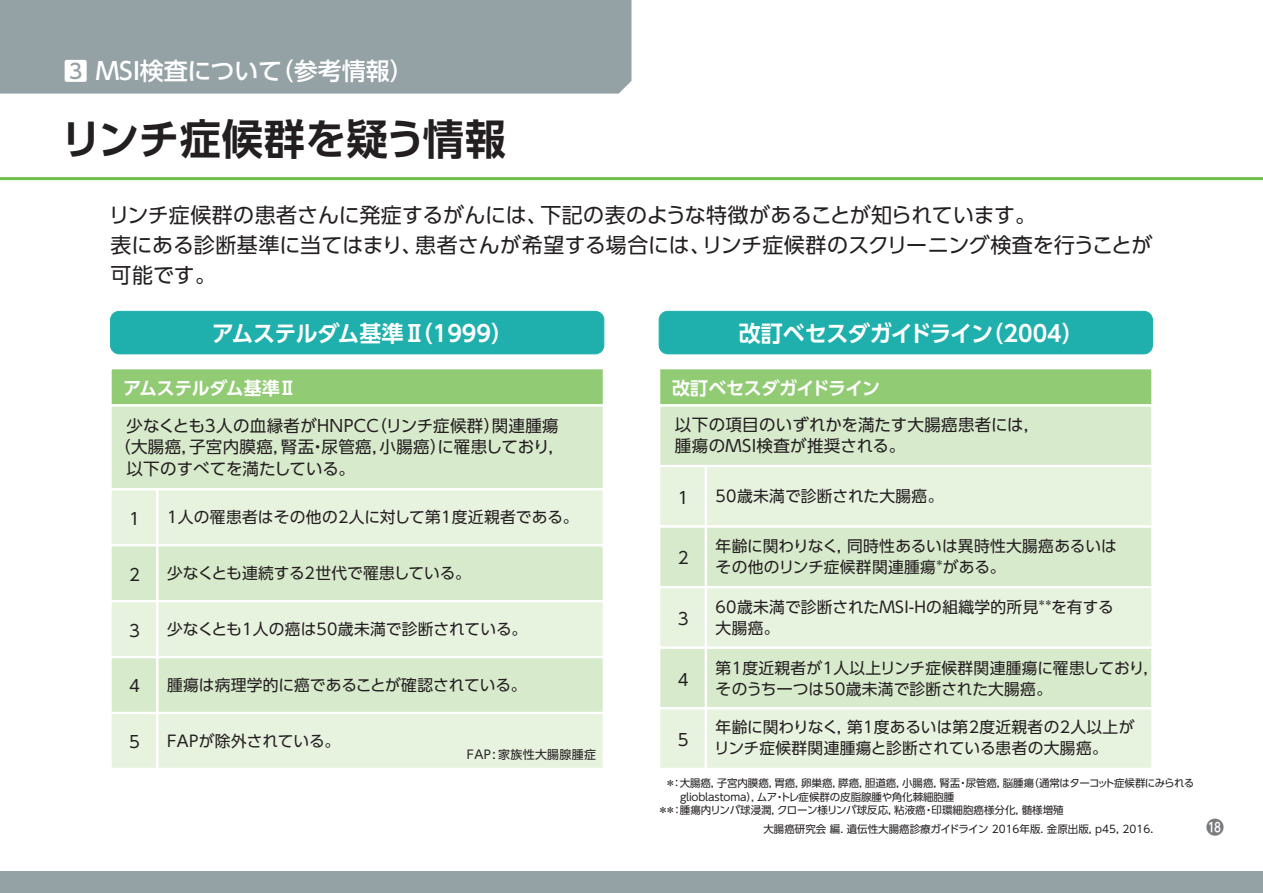
<style>
.page{position:relative;width:1263px;height:893px;background:#fff}
.page>*{position:absolute;margin:0;border:0;box-sizing:border-box;transform-origin:0 0}
.t1{font:700 42px "UD Shin Go Pr 6 De";letter-spacing:.005em;color:#231f20}
.t2{font:500 24px "UD Shin Go Pr 6";color:#fff}
.t3{font:700 22.5px "UD Shin Go Pr 6 De";letter-spacing:-.015em;color:#fff}
.t4{font:21px/30px "UD Shin Go Pr 6";letter-spacing:-.005em;color:#231f20}
.t5{font:700 18px "UD Shin Go Pr 6 De";letter-spacing:-.025em;color:#fff}
.t6{font:16.5px/21.3px "UD Shin Go Pr 6";letter-spacing:.02em;color:#231f20}
.t7{font:15.75px/21.3px "UD Shin Go Pr 6";letter-spacing:.015em;color:#231f20}
.t8{font:12px "UD Shin Go Pr 6";letter-spacing:.02em;color:#231f20}
.t9{font:10.5px "UD Shin Go Pr 6";letter-spacing:-.005em;color:#231f20}
</style>
<div class="page">
<div style="left:0;top:872px;width:1263px;height:21px;background:#94a1a5"></div>
<div style="left:0;top:0;width:631px;height:94px;background:#94a1a5"></div>
<hr style="left:0;top:177px;width:1263px;height:3px;background:#6dbe4b">
<div style="left:659px;top:368px;width:493px;height:37px;background:#91cb73"></div>
<div style="left:658px;top:367px;width:495px;height:40px;border:2px solid #fff"></div>
<div style="left:659px;top:405px;width:493px;height:61px;background:#d8eacc"></div>
<div style="left:658px;top:404px;width:495px;height:63px;border:2px solid #fff"></div>
<div style="left:659px;top:466px;width:47px;height:61px;background:#e7f2df"></div>
<div style="left:658px;top:465px;width:49px;height:63px;border:2px solid #fff"></div>
<div style="left:706px;top:466px;width:446px;height:61px;background:#e7f2df"></div>
<div style="left:705px;top:465px;width:448px;height:63px;border:2px solid #fff"></div>
<div style="left:659px;top:311px;width:493px;height:43px;background:#1fb0ae;border-radius:9px"></div>
<div style="left:659px;top:311px;width:494px;height:43px;border:1px solid #1fb0ae;border-radius:9px"></div>
<div style="left:111px;top:311px;width:493px;height:43px;background:#1fb0ae;border-radius:9px"></div>
<div style="left:110px;top:311px;width:494px;height:43px;border:1px solid #1fb0ae;border-radius:9px"></div>
<div style="left:659px;top:527px;width:47px;height:60px;background:#d8eacc"></div>
<div style="left:658px;top:525px;width:49px;height:63px;border:2px solid #fff"></div>
<div style="left:706px;top:527px;width:446px;height:60px;background:#d8eacc"></div>
<div style="left:705px;top:525px;width:448px;height:63px;border:2px solid #fff"></div>
<div style="left:659px;top:587px;width:47px;height:61px;background:#e7f2df"></div>
<div style="left:658px;top:586px;width:49px;height:63px;border:2px solid #fff"></div>
<div style="left:706px;top:587px;width:446px;height:61px;background:#e7f2df"></div>
<div style="left:705px;top:586px;width:448px;height:63px;border:2px solid #fff"></div>
<div style="left:659px;top:648px;width:47px;height:60px;background:#d8eacc"></div>
<div style="left:658px;top:647px;width:49px;height:62px;border:2px solid #fff"></div>
<div style="left:706px;top:648px;width:446px;height:60px;background:#d8eacc"></div>
<div style="left:705px;top:647px;width:448px;height:62px;border:2px solid #fff"></div>
<div style="left:659px;top:708px;width:47px;height:61px;background:#e7f2df"></div>
<div style="left:658px;top:707px;width:49px;height:63px;border:2px solid #fff"></div>
<div style="left:706px;top:708px;width:446px;height:61px;background:#e7f2df"></div>
<div style="left:705px;top:707px;width:448px;height:63px;border:2px solid #fff"></div>
<div style="left:111px;top:368px;width:493px;height:37px;background:#91cb73"></div>
<div style="left:109px;top:367px;width:496px;height:40px;border:2px solid #fff"></div>
<div style="left:111px;top:405px;width:493px;height:84px;background:#d8eacc"></div>
<div style="left:109px;top:404px;width:496px;height:86px;border:2px solid #fff"></div>
<div style="left:111px;top:489px;width:46px;height:56px;background:#e7f2df"></div>
<div style="left:109px;top:488px;width:49px;height:58px;border:2px solid #fff"></div>
<div style="left:157px;top:489px;width:447px;height:56px;background:#e7f2df"></div>
<div style="left:156px;top:488px;width:449px;height:58px;border:2px solid #fff"></div>
<div style="left:111px;top:545px;width:46px;height:56px;background:#d8eacc"></div>
<div style="left:109px;top:544px;width:49px;height:58px;border:2px solid #fff"></div>
<div style="left:157px;top:545px;width:447px;height:56px;background:#d8eacc"></div>
<div style="left:156px;top:544px;width:449px;height:58px;border:2px solid #fff"></div>
<div style="left:111px;top:601px;width:46px;height:56px;background:#e7f2df"></div>
<div style="left:109px;top:600px;width:49px;height:58px;border:2px solid #fff"></div>
<div style="left:157px;top:601px;width:447px;height:56px;background:#e7f2df"></div>
<div style="left:156px;top:600px;width:449px;height:58px;border:2px solid #fff"></div>
<div style="left:111px;top:657px;width:46px;height:56px;background:#d8eacc"></div>
<div style="left:109px;top:656px;width:49px;height:58px;border:2px solid #fff"></div>
<div style="left:157px;top:657px;width:447px;height:56px;background:#d8eacc"></div>
<div style="left:156px;top:656px;width:449px;height:58px;border:2px solid #fff"></div>
<div style="left:111px;top:713px;width:46px;height:56px;background:#e7f2df"></div>
<div style="left:109px;top:712px;width:49px;height:58px;border:2px solid #fff"></div>
<div style="left:157px;top:713px;width:447px;height:56px;background:#e7f2df"></div>
<div style="left:156px;top:712px;width:449px;height:58px;border:2px solid #fff"></div>
<h2 class="t2" style="left:64px;top:52px;width:352px">3 MSI検査について（参考情報）</h2>
<h1 class="t1" style="left:61px;top:105px;width:447px">リンチ症候群を疑う情報</h1>
<h3 class="t4" style="left:109px;top:199px;width:1045px">リンチ症候群の患者さんに発症するがんには、下記の表のような特徴があることが知られています。<br>表にある診断基準に当てはまり、患者さんが希望する場合には、リンチ症候群のスクリーニング検査を行うことが可能です。</h3>
<h3 class="t3" style="left:212px;top:315px;width:302px">アムステルダム基準Ⅱ（1999）</h3>
<h3 class="t3" style="left:739px;top:315px;width:347px">改訂ベセスダガイドライン（2004）</h3>
<p class="t5" style="left:124px;top:373px;width:174px">アムステルダム基準Ⅱ</p>
<p class="t6" style="left:126px;top:415px;width:434px">少なくとも3人の血縁者がHNPCC（リンチ症候群）関連腫瘍</p>
<p class="t6" style="left:114px;top:436px;width:452px">（大腸癌，子宮内膜癌，腎盂・尿管癌，小腸癌）に罹患しており，</p>
<p class="t6" style="left:126px;top:457px;width:230px">以下のすべてを満たしている。</p>
<p class="t6" style="left:129px;top:507px;width:12px">1</p>
<p class="t7" style="left:167px;top:506px;width:413px">1人の罹患者はその他の2人に対して第1度近親者である。</p>
<p class="t6" style="left:129px;top:563px;width:12px">2</p>
<p class="t7" style="left:167px;top:562px;width:305px">少なくとも連続する2世代で罹患している。</p>
<p class="t6" style="left:129px;top:619px;width:12px">3</p>
<p class="t7" style="left:167px;top:618px;width:362px">少なくとも1人の癌は50歳未満で診断されている。</p>
<p class="t6" style="left:129px;top:675px;width:12px">4</p>
<p class="t7" style="left:167px;top:674px;width:361px">腫瘍は病理学的に癌であることが確認されている。</p>
<p class="t6" style="left:129px;top:731px;width:12px">5</p>
<p class="t7" style="left:167px;top:730px;width:175px">FAPが除外されている。</p>
<p class="t8" style="left:467px;top:745px;width:131px">FAP: 家族性大腸腺腫症</p>
<p class="t5" style="left:672px;top:373px;width:209px">改訂ベセスダガイドライン</p>
<p class="t6" style="left:675px;top:413px;width:367px">以下の項目のいずれかを満たす大腸癌患者には，腫瘍のMSI検査が推奨される。</p>
<p class="t6" style="left:678px;top:486px;width:12px">1</p>
<p class="t6" style="left:678px;top:547px;width:12px">2</p>
<p class="t6" style="left:678px;top:607px;width:12px">3</p>
<p class="t6" style="left:678px;top:668px;width:12px">4</p>
<p class="t6" style="left:678px;top:729px;width:12px">5</p>
<p class="t7" style="left:716px;top:485px;width:229px">50歳未満で診断された大腸癌。</p>
<p class="t7" style="left:716px;top:535px;width:403px">年齢に関わりなく，同時性あるいは異時性大腸癌あるいはその他のリンチ症候群関連腫瘍<sup>＊</sup>がある。</p>
<p class="t7" style="left:716px;top:596px;width:400px">60歳未満で診断されたMSI-Hの組織学的所見<sup>＊＊</sup>を有する大腸癌。</p>
<p class="t7" style="left:716px;top:657px;width:445px">第1度近親者が1人以上リンチ症候群関連腫瘍に罹患しており，そのうち一つは50歳未満で診断された大腸癌。</p>
<p class="t7" style="left:714px;top:716px;width:422px">年齢に関わりなく，第1度あるいは第2度近親者の2人以上がリンチ症候群関連腫瘍と診断されている患者の大腸癌。</p>
<p class="t9" style="left:665px;top:775px;width:530px">＊：大腸癌，子宮内膜癌，胃癌，卵巣癌，膵癌，胆道癌，小腸癌, 腎盂・尿管癌，脳腫瘍（通常はターコット症候群にみられる</p>
<p class="t9" style="left:680px;top:788px;width:276px">glioblastoma），ムア・トレ症候群の皮脂腺腫や角化棘細胞腫</p>
<p class="t9" style="left:658px;top:802px;width:407px">＊＊：腫瘍内リンパ球浸潤，クローン様リンパ球反応，粘液癌・印環細胞癌様分化，髄様増殖</p>
<p class="t9" style="left:763px;top:821px;width:391px">大腸癌研究会 編. 遺伝性大腸癌診療ガイドライン 2016年版. 金原出版, p45，2016.</p>
</div>
